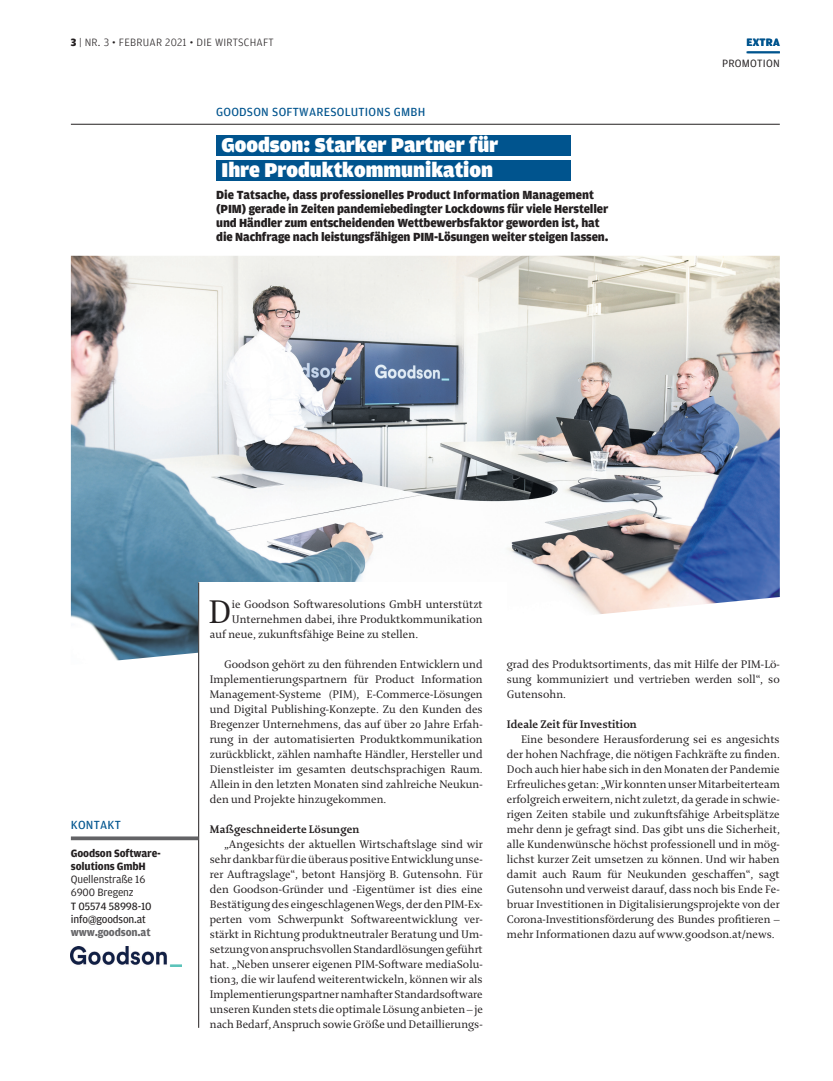
<style>
.page{position:relative;width:833px;height:1081px;background:#fff}
.page>*{position:absolute;margin:0;border:0;box-sizing:border-box;transform-origin:0 0}
.Lauftext{font:35.25px "Enigma 2";color:#231f20}
.UNTERNEHMEN_Headline{font:900 21.25px "Amplitude";color:#fff}
.Vorspann_klein_10pt{font:900 12.5px/13.8px "Amplitude";letter-spacing:-.01em;color:#231f20}
.Übertitel{font:12.5px "Amplitude";letter-spacing:.02em;color:#00548e}
.Lauftext-2{font:11.88px/15px "Enigma 2";color:#231f20;text-align:justify}
.Lauftext-3{font:700 11.88px "Enigma 2";color:#231f20}
.t1{font:300 11.25px "Amplitude";letter-spacing:.02em;color:#231f20}
.Kasten_Lftxt_ohne_Ei{font:700 11.25px/13.1px "Amplitude";letter-spacing:-.015em;color:#231f20}
.Kasten_Lftxt_ohne_Ei-2{font:11.25px "Amplitude";letter-spacing:-.015em;color:#231f20}
.Kasten_Lftxt_ohne_Ei-3{font:11.25px "Amplitude";letter-spacing:-.015em;color:#231f20}
.Kasten_Lftxt_ohne_Ei-4{font:700 11.25px "Amplitude";letter-spacing:-.015em;color:#636366}
.Kasten_Lftxt_ohne_Ei-5{font:11.25px "Amplitude";letter-spacing:.02em;color:#231f20}
.t2{font:700 11.25px "Amplitude";letter-spacing:.02em;color:#00548e}
.s1{font-weight:900}
</style>
<div class="page">
<hr style="left:746px;top:51px;width:34px;height:2px;background:#00548e">
<hr style="left:71px;top:124px;width:709px;height:1px;background:#231f20">
<img style="left:71px;top:256px;width:709px;height:405px">
<div style="left:216px;top:135px;width:354px;height:20px;background:#00548e"></div>
<div style="left:216px;top:160px;width:354px;height:20px;background:#00548e"></div>
<div style="left:198px;top:582px;width:309px;height:150px;background:#fff"></div>
<hr style="left:198px;top:582px;width:1px;height:446px;background:#231f20">
<svg style="left:71px;top:836px;width:127px;height:4px"></svg>
<img style="left:71px;top:946px;width:110px;height:20px">
<p class="t1" style="left:71px;top:36px;width:204px"><span class="s1">3</span> | NR. 3 • FEBRUAR 2021 • DIE WIRTSCHAFT</p>
<p class="t2" style="left:746px;top:36px;width:35px">EXTRA</p>
<p class="Übertitel" style="left:216px;top:105px;width:211px">GOODSON SOFTWARESOLUTIONS GMBH</p>
<p class="UNTERNEHMEN_Headline" style="left:221px;top:133px;width:278px">Goodson: Starker Partner für</p>
<p class="UNTERNEHMEN_Headline" style="left:221px;top:158px;width:273px">Ihre Produktkommunikation</p>
<p class="Vorspann_klein_10pt" style="left:216px;top:188px;width:394px">Die Tatsache, dass professionelles Product Information Management (PIM) gerade in Zeiten pandemiebedingter Lockdowns für viele Hersteller und Händler zum entscheidenden Wettbewerbsfaktor geworden ist, hat die Nachfrage nach leistungsfähigen PIM-Lösungen weiter steigen lassen.</p>
<p class="Kasten_Lftxt_ohne_Ei-5" style="left:722px;top:57px;width:59px">PROMOTION</p>
<p class="Übertitel" style="left:71px;top:817px;width:51px">KONTAKT</p>
<p class="Kasten_Lftxt_ohne_Ei" style="left:71px;top:847px;width:91px">Goodson Software&shy;solutions GmbH</p>
<p class="Kasten_Lftxt_ohne_Ei-3" style="left:71px;top:873px;width:76px">Quellenstraße 16</p>
<p class="Kasten_Lftxt_ohne_Ei-3" style="left:71px;top:886px;width:64px">6900 Bregenz</p>
<p class="Kasten_Lftxt_ohne_Ei-2" style="left:71px;top:899px;width:82px">T 05574 58998-10</p>
<p class="Kasten_Lftxt_ohne_Ei-2" style="left:71px;top:912px;width:77px">info@goodson.at</p>
<p class="Kasten_Lftxt_ohne_Ei-4" style="left:71px;top:926px;width:81px">www.goodson.at</p>
<p class="Lauftext" style="left:209px;top:588px;width:25px">D</p>
<p class="Lauftext-2" style="left:232px;top:596px;width:252px">ie Goodson Softwaresolutions GmbH unterstützt</p>
<p class="Lauftext-2" style="left:232px;top:611px;width:252px">Unternehmen dabei, ihre Produktkommunikation</p>
<p class="Lauftext-2" style="left:210px;top:626px;width:210px">auf neue, zukunftsfähige Beine zu stellen.</p>
<p class="Lauftext-2" style="left:210px;top:656px;width:274px;text-indent:14px">Goodson gehört zu den führenden Entwicklern und Implementierungspartnern für Product Information Management-Systeme (PIM), E-Commerce-Lösungen und Digital Publishing-Konzepte. Zu den Kunden des Bregenzer Unternehmens, das auf über 20 Jahre Erfah&shy;rung in der automatisierten Produktkommunikation zurückblickt, zählen namhafte Händler, Hersteller und Dienstleister im gesamten deutschsprachigen Raum.<br>Allein in den letzten Monaten sind zahlreiche Neukun&shy;den und Projekte hinzugekommen.</p>
<p class="Lauftext-3" style="left:210px;top:821px;width:151px">Maßgeschneiderte Lösungen</p>
<p class="Lauftext-2" style="left:210px;top:836px;width:275px;text-indent:14px">„Angesichts der aktuellen Wirtschaftslage sind wir sehr dankbar für die überaus positive Entwicklung unse&shy;rer Auftragslage“, betont Hansjörg B. Gutensohn. Für den Goodson-Gründer und -Eigentümer ist dies eine Bestätigung des eingeschlagenen Wegs, der den PIM-Ex&shy;perten vom Schwerpunkt Softwareentwicklung ver&shy;stärkt in Richtung produktneutraler Beratung und Um&shy;setzung von anspruchsvollen Standardlösungen geführt hat. „Neben unserer eigenen PIM-Software mediaSolu&shy;tion3, die wir laufend weiterentwickeln, können wir als Implementierungspartner namhafter Standardsoftware unseren Kunden stets die optimale Lösung anbieten – je nach Bedarf, Anspruch sowie Größe und Detaillierungs-</p>
<p class="Lauftext-2" style="left:507px;top:656px;width:274px">grad des Produktsortiments, das mit Hilfe der PIM-Lö&shy;sung kommuniziert und vertrieben werden soll“, so Gutensohn.</p>
<p class="Lauftext-3" style="left:507px;top:716px;width:132px">Ideale Zeit für Investition</p>
<p class="Lauftext-2" style="left:507px;top:731px;width:275px;text-indent:14px">Eine besondere Herausforderung sei es angesichts der hohen Nachfrage, die nötigen Fachkräfte zu finden.<br>Doch auch hier habe sich in den Monaten der Pandemie Erfreuliches getan: „Wir konnten unser Mitarbeiterteam erfolgreich erweitern, nicht zuletzt, da gerade in schwie&shy;rigen Zeiten stabile und zukunftsfähige Arbeitsplätze mehr denn je gefragt sind. Das gibt uns die Sicherheit, alle Kundenwünsche höchst professionell und in mög&shy;lichst kurzer Zeit umsetzen zu können. Und wir haben damit auch Raum für Neukunden geschaffen“, sagt Gutensohn und verweist darauf, dass noch bis Ende Fe&shy;bruar Investitionen in Digitalisierungsprojekte von der Corona-Investitionsförderung des Bundes profitieren – mehr Informationen dazu auf www.goodson.at/news.</p>
</div>
